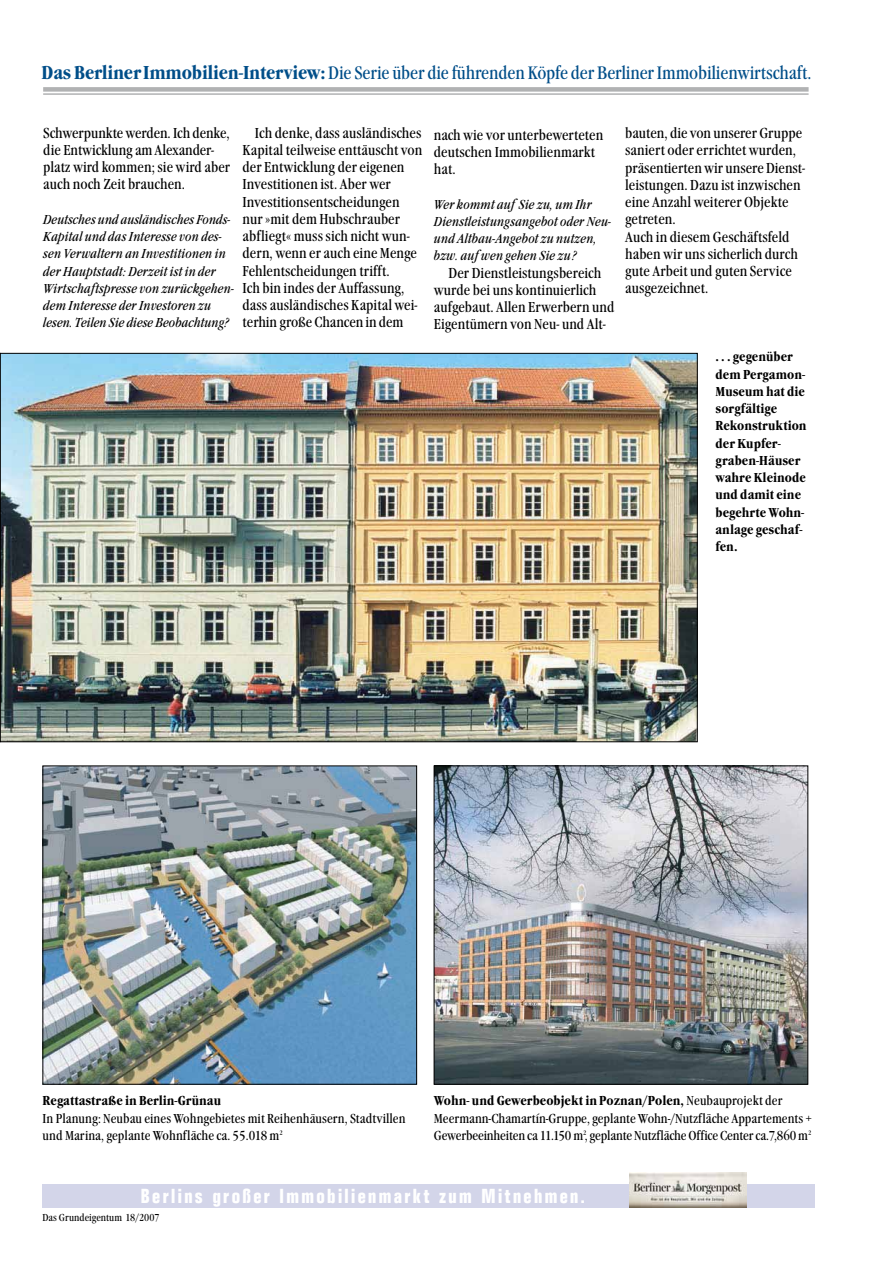
<style>
.page{position:relative;width:893px;height:1263px;background:#fff}
.page>*{position:absolute;margin:0;border:0;box-sizing:border-box;transform-origin:0 0}
.t1{font:19.35px "Folio SB Bol Con+KSJDOO";letter-spacing:.12em;color:#fff}
.t2{font:condensed 18.75px "Garamond Itc T";letter-spacing:-.005em;color:#004e89}
.t3{font:condensed 15px/17.2px "Garamond Itc T";letter-spacing:.005em;color:#000}
.t4{font:italic condensed 13.5px/17.2px "Garamond Itc T";letter-spacing:.005em;color:#000}
.t5{font:condensed 13.5px/17.2px "Garamond Itc T";color:#000}
.t6{font:700 condensed 13.5px/17.2px "Garamond Itc T";letter-spacing:.005em;color:#000}
.t7{font:condensed 10.5px "Garamond Itc T";letter-spacing:.005em;color:#000}
.s1{font-weight:700;font-size:19.5px}
.s2{font-weight:700}
</style>
<div class="page">
<img style="left:0;top:87px;width:815px;height:1121px">
<p class="t2" style="left:42px;top:62px;width:771px"><span class="s1">Das BerlinerImmobilien-Interview:</span> Die Serie über die führenden Köpfe der Berliner Immobilienwirtschaft.</p>
<p class="t3" style="left:43px;top:124px;width:188px">Schwerpunkte werden. Ich denke, die Entwicklung am Alexander&shy;platz wird kommen; sie wird aber auch noch Zeit brauchen.</p>
<p class="t4" style="left:43px;top:211px;width:192px">Deutsches und ausländisches Fonds-Kapital und das Interesse von des&shy;sen Verwaltern an Investitionen in der Hauptstadt: Derzeit ist in der Wirtschaftspresse von zurückgehen&shy;dem Interesse der Investoren zu lesen. Teilen Sie diese Beobachtung?</p>
<p class="t3" style="left:242px;top:124px;width:181px;text-indent:12px">Ich denke, dass ausländisches<br>Kapital teilweise enttäuscht von der Entwicklung der eigenen<br>Investitionen ist. Aber wer<br>Investitionsentscheidungen nur »mit dem Hubschrauber abfliegt« muss sich nicht wun&shy;dern, wenn er auch eine Menge<br>Fehlentscheidungen trifft.<br>Ich bin indes der Auffassung, dass ausländisches Kapital wei&shy;terhin große Chancen in dem</p>
<p class="t3" style="left:434px;top:126px;width:171px">nach wie vor unterbewerteten deutschen Immobilienmarkt hat.</p>
<p class="t4" style="left:434px;top:196px;width:179px">Wer kommt auf Sie zu, um Ihr<br>Dienstleistungsangebot oder Neu&shy;und Altbau-Angebot zu nutzen, bzw. auf wen gehen Sie zu?</p>
<p class="t3" style="left:434px;top:264px;width:182px;text-indent:15px">Der Dienstleistungsbereich wurde bei uns kontinuierlich aufgebaut. Allen Erwerbern und<br>Eigentümern von Neu- und Alt-</p>
<p class="t3" style="left:625px;top:125px;width:181px">bauten, die von unserer Gruppe saniert oder errichtet wurden, präsentierten wir unsere Dienst&shy;leistungen. Dazu ist inzwischen eine Anzahl weiterer Objekte getreten.<br>Auch in diesem Geschäftsfeld haben wir uns sicherlich durch gute Arbeit und guten Service ausgezeichnet.</p>
<p class="t6" style="left:715px;top:348px;width:93px">. . . gegenüber dem Pergamon-<br>Museum hat die sorgfältige<br>Rekonstruktion der Kupfer&shy;graben-Häuser wahre Kleinode und damit eine begehrte Wohn&shy;anlage geschaf&shy;fen.</p>
<p class="t6" style="left:43px;top:1092px;width:180px">Regattastraße in Berlin-Grünau</p>
<p class="t5" style="left:43px;top:1109px;width:364px">In Planung: Neubau eines Wohngebietes mit Reihenhäusern, Stadtvillen und Marina, geplante Wohnfläche ca. 55.018 m<sup>2</sup></p>
<p class="t5" style="left:434px;top:1092px;width:380px"><span class="s2">Wohn- und Gewerbeobjekt in Poznan/Polen,</span> Neubauprojekt der<br>Meermann-Chamartín-Gruppe, geplante Wohn-/Nutzfläche Appartements +<br>Gewerbeeinheiten ca 11.150 m<sup>2</sup>, geplante Nutzfläche Office Center ca.7,860 m<sup>2</sup></p>
<p class="t1" style="left:141px;top:1184px;width:445px">Berlins großer Immobilienmarkt zum Mitnehmen.</p>
<p class="t7" style="left:42px;top:1211px;width:119px">Das Grundeigentum 18/2007</p>
</div>
